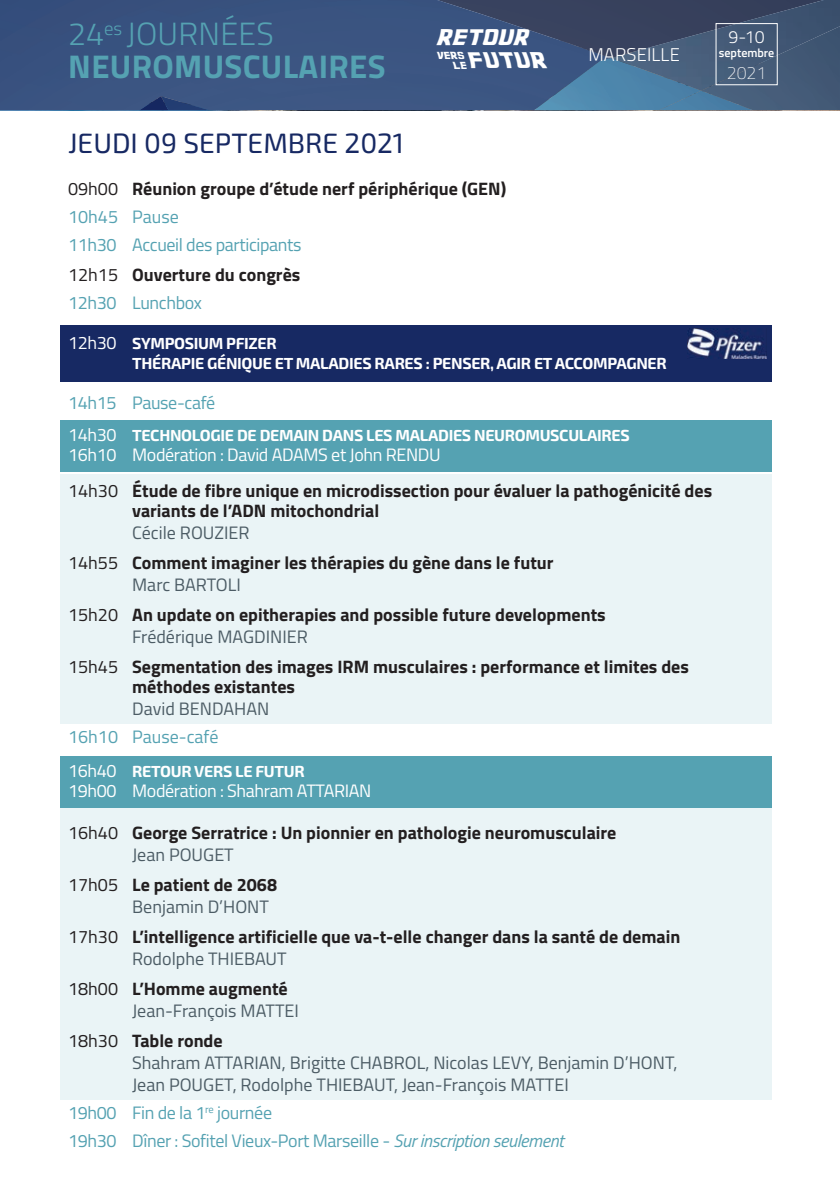
<style>
.page{position:relative;width:840px;height:1191px;background:#fff}
.page>*{position:absolute;margin:0;border:0;box-sizing:border-box;transform-origin:0 0}
.t1{font:700 32.8px "Titillium";letter-spacing:.01em;color:#55a2b2}
.t2{font:300 32.2px "Titillium";letter-spacing:.01em;color:#55a2b2}
.t3{font:28px "Exo 2";color:#172963}
.t4{font:300 18.4px "Titillium";letter-spacing:.01em;color:#fff}
.t5{font:700 18px/28px "Titillium";color:#231f20}
.t6{font:18px/22px "Titillium";color:#4c5c65}
.t7{font:18px/28px "Titillium";letter-spacing:-.02em;color:#55a2b2}
.t8{font:18px "Titillium";letter-spacing:-.02em;color:#fff}
.t9{font:18px "Titillium";color:#55a2b2}
.t10{font:18px "Backtothefuture 2002";color:#fff}
.t11{font:300 17.6px "Titillium";color:#fff}
.t12{font:100 17.6px "Titillium";color:#fff}
.t13{font:700 16px/20px "Exo 2";letter-spacing:-.02em;color:#fff}
.t14{font:600 12px "Titillium";color:#fff}
.t15{font:8.2px "Backtothefuture 2002";color:#fff}
.s1{font-size:8.2px}
.s2{font-weight:400}
.s3{font-weight:400;color:#55a2b2}
.s4{font-family:"Titillium";font-weight:400;font-size:18px}
.s5{font-weight:400;color:#fff}
.s6{font-weight:400;color:#4c5c65}
.s7{color:#231f20}
.s8{font-weight:700;color:#231f20}
.s9{font-style:italic}
</style>
<div class="page">
<img style="left:610px;top:0;width:229px;height:58px">
<div style="left:700px;top:26px;width:139px;height:84px;background:#445a77"></div>
<img style="left:1px;top:0;width:609px;height:110px">
<img style="left:139px;top:96px;width:22px;height:14px">
<img style="left:161px;top:96px;width:48px;height:14px">
<img style="left:533px;top:58px;width:167px;height:52px">
<img style="left:658px;top:91px;width:94px;height:19px">
<hr style="left:0;top:0;width:1px;height:110px;background:#374f7d">
<div style="left:715px;top:23px;width:62px;height:62px;border:1px solid #fff"></div>
<div style="left:60px;top:474px;width:711px;height:249px;background:#eaf4f6"></div>
<div style="left:60px;top:801px;width:711px;height:298px;background:#eaf4f6"></div>
<div style="left:60px;top:325px;width:711px;height:57px;background:#172963"></div>
<div style="left:60px;top:420px;width:711px;height:51px;background:#55a2b2"></div>
<div style="left:60px;top:756px;width:711px;height:51px;background:#55a2b2"></div>
<img style="left:687px;top:328px;width:78px;height:30px">
<h2 class="t2" style="left:68px;top:11px;width:207px">24<sup>es</sup> JOURNÉES</h2>
<h1 class="t1" style="left:68px;top:42px;width:318px">NEUROMUSCULAIRES</h1>
<h3 class="t3" style="left:68px;top:127px;width:337px">JEUDI 09 SEPTEMBRE 2021</h3>
<p class="t10" style="left:436px;top:29px;width:94px">RETOUR</p>
<p class="t15" style="left:436px;top:51px;width:29px">VERS</p>
<p class="t10" style="left:452px;top:52px;width:95px"><span class="s1">LE</span>FUTUR</p>
<p class="t4" style="left:588px;top:41px;width:93px">MARSEILLE</p>
<p class="t11" style="left:728px;top:24px;width:38px">9-10</p>
<p class="t14" style="left:718px;top:44px;width:57px">septembre</p>
<p class="t12" style="left:726px;top:60px;width:41px">2021</p>
<p class="t5" style="left:68px;top:174px;width:439px"><span class="s2">09h00</span> Réunion groupe d’étude nerf périphérique (GEN)<br><span class="s3">10h45 Pause<br>11h30 Accueil des participants</span></p>
<p class="t5" style="left:68px;top:260px;width:234px"><span class="s2">12h15</span> Ouverture du congrès<br><span class="s3">12h30 Lunchbox</span></p>
<p class="t13" style="left:132px;top:334px;width:536px;text-indent:-64px"><span class="s4">12h30</span> SYMPOSIUM PFIZER<br>THÉRAPIE GÉNIQUE ET MALADIES RARES : PENSER, AGIR ET ACCOMPAGNER</p>
<p class="t7" style="left:68px;top:388px;width:149px">14h15 Pause-café</p>
<p class="t13" style="left:68px;top:426px;width:563px"><span class="s4">14h30</span> TECHNOLOGIE DE DEMAIN DANS LES MALADIES NEUROMUSCULAIRES</p>
<p class="t5" style="left:68px;top:436px;width:645px;line-height:36px"><span class="s5">16h10 Modération : David ADAMS et John RENDU<br></span><span class="s2">14h30</span> Étude de fibre unique en microdissection pour évaluer la pathogénicité des</p>
<p class="t5" style="left:132px;top:496px;width:248px">variants de l’ADN mitochondrial</p>
<p class="t5" style="left:68px;top:517px;width:486px;line-height:30px;text-indent:64px"><span class="s6">Cécile ROUZIER<br></span><span class="s2">14h55</span> Comment imaginer les thérapies du gène dans le futur</p>
<p class="t5" style="left:68px;top:569px;width:539px;line-height:30px;text-indent:64px"><span class="s6">Marc BARTOLI<br></span><span class="s2">15h20</span> An update on epitherapies and possible future developments</p>
<p class="t5" style="left:68px;top:621px;width:622px;line-height:30px;text-indent:64px"><span class="s6">Frédérique MAGDINIER<br></span><span class="s2">15h45</span> Segmentation des images IRM musculaires : performance et limites des</p>
<p class="t5" style="left:132px;top:672px;width:164px">méthodes existantes</p>
<p class="t6" style="left:132px;top:697px;width:138px">David BENDAHAN</p>
<p class="t9" style="left:68px;top:723px;width:152px">16h10 Pause-café</p>
<p class="t13" style="left:68px;top:762px;width:238px"><span class="s4">16h40</span> RETOUR VERS LE FUTUR</p>
<p class="t8" style="left:68px;top:777px;width:305px">19h00 Modération : Shahram ATTARIAN</p>
<p class="t5" style="left:132px;top:821px;width:485px;line-height:22px;text-indent:-64px"><span class="s2">16h40</span> George Serratrice : Un pionnier en pathologie neuromusculaire<br><span class="s6">Jean POUGET</span></p>
<p class="t5" style="left:132px;top:873px;width:146px;line-height:22px;text-indent:-64px"><span class="s2">17h05</span> Le patient de 2068<br><span class="s6">Benjamin D’HONT</span></p>
<p class="t5" style="left:132px;top:925px;width:549px;line-height:22px;text-indent:-64px"><span class="s2">17h30</span> L’intelligence artificielle que va-t-elle changer dans la santé de demain<br><span class="s6">Rodolphe THIEBAUT</span></p>
<p class="t6" style="left:132px;top:977px;width:168px;text-indent:-64px"><span class="s7">18h00</span> <span class="s8">L’Homme augmenté<br></span>Jean-François MATTEI</p>
<p class="t6" style="left:132px;top:1029px;width:546px;text-indent:-64px"><span class="s7">18h30</span> <span class="s8">Table ronde<br></span>Shahram ATTARIAN, Brigitte CHABROL, Nicolas LEVY, Benjamin D’HONT,<br>Jean POUGET, Rodolphe THIEBAUT, Jean-François MATTEI</p>
<p class="t7" style="left:68px;top:1098px;width:497px">19h00 Fin de la 1<sup>re</sup> journée<br>19h30 Dîner : Sofitel Vieux-Port Marseille - <span class="s9">Sur inscription seulement</span></p>
</div>
